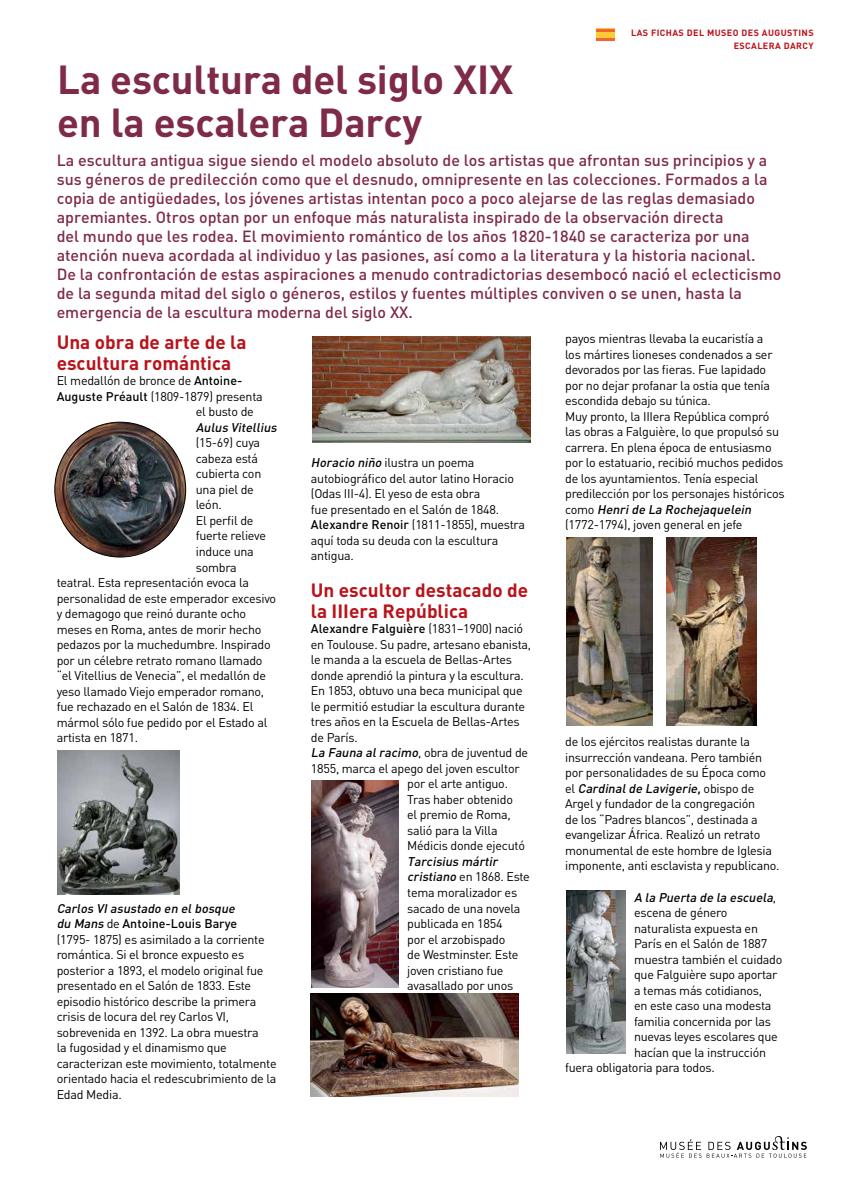
<style>
.page{position:relative;width:842px;height:1191px;background:#fff}
.page>*{position:absolute;margin:0;border:0;box-sizing:border-box;transform-origin:0 0}
.t1{font:700 40px/43px "DIN";letter-spacing:-.005em;color:#7f2a47}
.t2{font:700 19px/21px "DIN";color:#ba131a}
.t3{font:500 16px/19px "DIN";color:#7f2a47}
.t4{font:12.5px/15.5px "DIN";letter-spacing:-.02em;color:#000}
.t5{font:italic 500 12.5px "DIN";color:#000}
.t6{font:500 12.5px "DIN";color:#000}
.t7{font:700 9px/13px "DIN";letter-spacing:.045em;color:#ba131a;text-align:right}
.s1{font-weight:500}
.s2{font-weight:500;font-style:italic}
.s3{font-weight:400}
.s4{font-weight:400;font-style:normal}
</style>
<div class="page">
<svg style="left:596px;top:28px;width:19px;height:1px"></svg>
<div style="left:596px;top:29px;width:19px;height:12px;background:#ffca38"></div>
<svg style="left:596px;top:29px;width:19px;height:2px"></svg>
<hr style="left:596px;top:38px;width:19px;height:3px;background:#f26531">
<svg style="left:660px;top:1139px;width:41px;height:18px"></svg>
<svg style="left:707px;top:1136px;width:100px;height:21px"></svg>
<img style="left:55px;top:422px;width:131px;height:135px">
<img style="left:58px;top:750px;width:122px;height:144px">
<img style="left:312px;top:336px;width:219px;height:106px">
<img style="left:311px;top:780px;width:88px;height:207px">
<img style="left:566px;top:537px;width:86px;height:188px">
<img style="left:566px;top:891px;width:59px;height:162px">
<img style="left:310px;top:993px;width:209px;height:103px">
<img style="left:667px;top:538px;width:89px;height:187px">
<h1 class="t1" style="left:57px;top:57px;width:457px">La escultura del siglo XIX en la escalera Darcy</h1>
<p class="t7" style="left:631px;top:26px;width:184px">LAS FICHAS DEL MUSEO DES AUGUSTINS<br>ESCALERA DARCY</p>
<p class="t3" style="left:57px;top:151px;width:726px">La escultura antigua sigue siendo el modelo absoluto de los artistas que afrontan sus principios y a sus géneros de predilección como que el desnudo, omnipresente en las colecciones. Formados a la copia de antigüedades, los jóvenes artistas intentan poco a poco alejarse de las reglas demasiado apremiantes. Otros optan por un enfoque más naturalista inspirado de la observación directa<br>del mundo que les rodea. El movimiento romántico de los años 1820-1840 se caracteriza por una atención nueva acordada al individuo y las pasiones, así como a la literatura y la historia nacional.<br>De la confrontación de estas aspiraciones a menudo contradictorias desembocó nació el eclecticismo de la segunda mitad del siglo o géneros, estilos y fuentes múltiples conviven o se unen, hasta la emergencia de la escultura moderna del siglo XX.</p>
<h2 class="t2" style="left:57px;top:331px;width:191px">Una obra de arte de la escultura romántica</h2>
<p class="t4" style="left:57px;top:373px;width:187px">El medallón de bronce de <span class="s1">Antoine-</span></p>
<p class="t4" style="left:57px;top:388px;width:208px"><span class="s1">Auguste Préault</span> (1809-1879) presenta</p>
<p class="t4" style="left:196px;top:404px;width:60px">el busto de</p>
<p class="t5" style="left:196px;top:419px;width:85px">Aulus Vitellius</p>
<p class="t4" style="left:196px;top:435px;width:66px">(15-69) cuya</p>
<p class="t4" style="left:196px;top:450px;width:64px">cabeza está</p>
<p class="t4" style="left:196px;top:466px;width:67px">cubierta con</p>
<p class="t4" style="left:196px;top:481px;width:60px">una piel de</p>
<p class="t4" style="left:196px;top:497px;width:28px">león.</p>
<p class="t4" style="left:196px;top:512px;width:59px">El perfil de</p>
<p class="t4" style="left:196px;top:528px;width:72px">fuerte relieve</p>
<p class="t4" style="left:196px;top:543px;width:60px">induce una</p>
<p class="t4" style="left:196px;top:559px;width:43px">sombra</p>
<p class="t4" style="left:57px;top:574px;width:194px">teatral. Esta representación evoca la</p>
<p class="t4" style="left:57px;top:590px;width:221px">personalidad de este emperador excesivo</p>
<p class="t4" style="left:57px;top:605px;width:191px">y demagogo que reinó durante ocho</p>
<p class="t4" style="left:57px;top:621px;width:206px">meses en Roma, antes de morir hecho</p>
<p class="t4" style="left:57px;top:636px;width:215px">pedazos por la muchedumbre. Inspirado</p>
<p class="t4" style="left:57px;top:652px;width:207px">por un célebre retrato romano llamado</p>
<p class="t4" style="left:57px;top:667px;width:211px">“el Vitellius de Venecia”, el medallón de</p>
<p class="t4" style="left:57px;top:683px;width:209px">yeso llamado Viejo emperador romano,</p>
<p class="t4" style="left:57px;top:698px;width:198px">fue rechazado en el Salón de 1834. El</p>
<p class="t4" style="left:57px;top:714px;width:212px">mármol sólo fue pedido por el Estado al</p>
<p class="t4" style="left:57px;top:729px;width:83px">artista en 1871.</p>
<p class="t4" style="left:57px;top:900px;width:222px"><span class="s2">Carlos VIasustado en elbosque<br>du Mans</span> de <span class="s1">Antoine-Louis Barye<br></span>(1795- 1875) es asimilado a la corriente romántica. Si el bronce expuesto es posterior a 1893, el modelo original fue presentado en el Salón de 1833. Este episodio histórico describe la primera crisis de locura del rey Carlos VI, sobrevenida en 1392. La obra muestra<br>la fugosidad y el dinamismo que caracterizan este movimiento, totalmente orientado hacia el redescubrimiento de la Edad Media.</p>
<p class="t4" style="left:311px;top:455px;width:216px"><span class="s2">Horacio niño</span> ilustra un poema autobiográfico del autor latino Horacio (Odas III-4). El yeso de esta obra<br>fue presentado en el Salón de 1848.<br><span class="s1">Alexandre Renoir</span> (1811-1855), muestra aquí toda su deuda con la escultura antigua.</p>
<h2 class="t2" style="left:311px;top:578px;width:219px">Un escultor destacado de la IIIera República</h2>
<p class="t6" style="left:311px;top:621px;width:214px">Alexandre Falguière <span class="s3">(1831–1900) nació</span></p>
<p class="t4" style="left:311px;top:636px;width:222px">en Toulouse. Su padre, artesano ebanista,</p>
<p class="t4" style="left:311px;top:652px;width:203px">le manda a la escuela de Bellas-Artes</p>
<p class="t4" style="left:311px;top:667px;width:215px">donde aprendió la pintura y la escultura.</p>
<p class="t4" style="left:311px;top:683px;width:213px">En 1853, obtuvo una beca municipal que</p>
<p class="t4" style="left:311px;top:698px;width:216px">le permitió estudiar la escultura durante</p>
<p class="t4" style="left:311px;top:714px;width:210px">tres años en la Escuela de Bellas-Artes</p>
<p class="t4" style="left:311px;top:729px;width:48px">de París.</p>
<p class="t4" style="left:311px;top:745px;width:219px"><span class="s2">La Fauna alracimo</span>, obra de juventud de</p>
<p class="t4" style="left:311px;top:760px;width:210px">1855, marca el apego del joven escultor</p>
<p class="t4" style="left:407px;top:776px;width:102px">por el arte antiguo.</p>
<p class="t4" style="left:407px;top:791px;width:107px">Tras haber obtenido</p>
<p class="t4" style="left:407px;top:807px;width:105px">el premio de Roma,</p>
<p class="t4" style="left:407px;top:822px;width:92px">salió para la Villa</p>
<p class="t4" style="left:407px;top:838px;width:119px">Médicis donde ejecutó</p>
<p class="t4" style="left:407px;top:853px;width:124px"><span class="s2">Tarcisius mártir cristiano</span> en 1868. Este tema moralizador es sacado de una novela publicada en 1854<br>por el arzobispado<br>de Westminster. Este joven cristiano fue avasallado por unos</p>
<p class="t4" style="left:565px;top:331px;width:221px">payos mientras llevaba la eucaristía a<br>los mártires lioneses condenados a ser devorados por las fieras. Fue lapidado por no dejar profanar la ostia que tenía escondida debajo su túnica.<br>Muy pronto, la IIIera República compró las obras a Falguière, lo que propulsó su carrera. En plena época de entusiasmo por lo estatuario, recibió muchos pedidos de los ayuntamientos. Tenía especial predilección por los personajes históricos c o m o <span class="s2">Henride La Rochejaquelein </span>(1772-1794), joven general en jefe</p>
<p class="t4" style="left:565px;top:734px;width:216px">de los ejércitos realistas durante la insurrección vandeana. Pero también por personalidades de su Época como<br>e l <span class="s2">Cardinalde Lavigerie,</span>o b i s p o d e Argel y fundador de la congregación<br>de los “Padres blancos”, destinada a evangelizar África. Realizó un retrato monumental de este hombre de Iglesia imponente, anti esclavista y republicano.</p>
<p class="t5" style="left:634px;top:889px;width:144px">A la Puerta de la escuela<span class="s4">,</span></p>
<p class="t4" style="left:634px;top:904px;width:95px">escena de género</p>
<p class="t4" style="left:634px;top:920px;width:125px">naturalista expuesta en</p>
<p class="t4" style="left:634px;top:935px;width:135px">París en el Salón de 1887</p>
<p class="t4" style="left:634px;top:951px;width:150px">muestra también el cuidado</p>
<p class="t4" style="left:634px;top:966px;width:145px">que Falguière supo aportar</p>
<p class="t4" style="left:634px;top:982px;width:130px">a temas más cotidianos,</p>
<p class="t4" style="left:634px;top:997px;width:139px">en este caso una modesta</p>
<p class="t4" style="left:634px;top:1013px;width:139px">familia concernida por las</p>
<p class="t4" style="left:634px;top:1028px;width:145px">nuevas leyes escolares que</p>
<p class="t4" style="left:634px;top:1044px;width:134px">hacían que la instrucción</p>
<p class="t4" style="left:565px;top:1059px;width:151px">fuera obligatoria para todos.</p>
</div>
